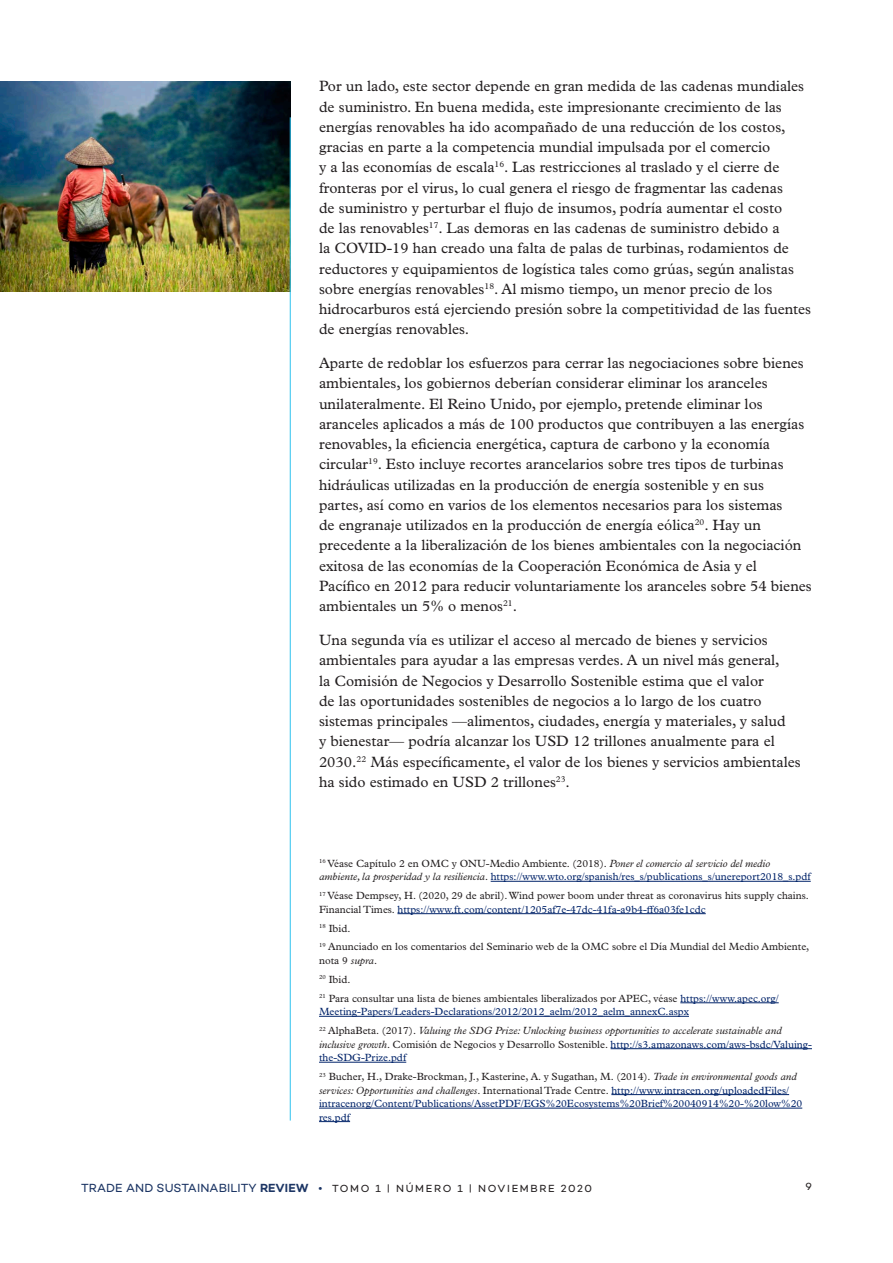
<style>
.page{position:relative;width:893px;height:1263px;background:#fff}
.page>*{position:absolute;margin:0;border:0;box-sizing:border-box;transform-origin:0 0}
.body-text{font:15px/20.2px "Plantin MT Pro";color:#231f20}
.Footnote{font:10.5px/13.5px "Plantin MT Pro";color:#002369}
.Footnote-2{font:italic 10.5px/13.5px "Plantin MT Pro";color:#231f20}
.Footnote-3{font:10.5px/13.5px "Plantin MT Pro";color:#231f20}
.t1{font:10.5px "Campton";letter-spacing:.16em;color:#231f20}
.s1{font-style:normal}
.s2{font-style:normal;color:#002369}
.s3{color:#002369}
.s4{font-style:italic}
.s5{color:#231f20}
.s6{font-style:italic;color:#231f20}
.s7{font-size:12px;color:#1c3564}
.s8{font-weight:600;font-size:12px;color:#1c3564}
</style>
<div class="page">
<img style="left:0;top:81px;width:291px;height:211px">
<hr style="left:491px;top:881px;width:320px;height:1px;background:#002369">
<hr style="left:397px;top:913px;width:309px;height:1px;background:#002369">
<hr style="left:680px;top:1002px;width:99px;height:1px;background:#002369">
<hr style="left:319px;top:1016px;width:370px;height:1px;background:#002369">
<hr style="left:611px;top:1048px;width:201px;height:1px;background:#002369">
<hr style="left:319px;top:1062px;width:87px;height:1px;background:#002369">
<hr style="left:611px;top:1094px;width:178px;height:1px;background:#002369">
<hr style="left:319px;top:1108px;width:483px;height:1px;background:#002369">
<hr style="left:319px;top:1121px;width:31px;height:1px;background:#002369">
<hr style="left:290px;top:117px;width:1px;height:1003px;background:#2fc2ee">
<p class="body-text" style="left:319px;top:76px;width:494px">Por un lado, este sector depende en gran medida de las cadenas mundiales de suministro. En buena medida, este impresionante crecimiento de las energías renovables ha ido acompañado de una reducción de los costos, gracias en parte a la competencia mundial impulsada por el comercio<br>y a las economías de escala<sup>16</sup>. Las restricciones al traslado y el cierre de fronteras por el virus, lo cual genera el riesgo de fragmentar las cadenas<br>de suministro y perturbar el flujo de insumos, podría aumentar el costo<br>de las renovables<sup>17</sup>. Las demoras en las cadenas de suministro debido a<br>la COVID-19 han creado una falta de palas de turbinas, rodamientos de reductores y equipamientos de logística tales como grúas, según analistas sobre energías renovables<sup>18</sup>. Al mismo tiempo, un menor precio de los hidrocarburos está ejerciendo presión sobre la competitividad de las fuentes de energías renovables.</p>
<p class="body-text" style="left:319px;top:353px;width:494px">Aparte de redoblar los esfuerzos para cerrar las negociaciones sobre bienes ambientales, los gobiernos deberían considerar eliminar los aranceles unilateralmente. El Reino Unido, por ejemplo, pretende eliminar los aranceles aplicados a más de 100 productos que contribuyen a las energías renovables, la eficiencia energética, captura de carbono y la economía circular<sup>19</sup>. Esto incluye recortes arancelarios sobre tres tipos de turbinas hidráulicas utilizadas en la producción de energía sostenible y en sus partes, así como en varios de los elementos necesarios para los sistemas<br>de engranaje utilizados en la producción de energía eólica<sup>20</sup>. Hay un precedente a la liberalización de los bienes ambientales con la negociación exitosa de las economías de la Cooperación Económica de Asia y el Pacífico en 2012 para reducir voluntariamente los aranceles sobre 54 bienes ambientales un 5% o menos<sup>21</sup>.</p>
<p class="body-text" style="left:319px;top:630px;width:483px">Una segunda vía es utilizar el acceso al mercado de bienes y servicios ambientales para ayudar a las empresas verdes. A un nivel más general,<br>la Comisión de Negocios y Desarrollo Sostenible estima que el valor<br>de las oportunidades sostenibles de negocios a lo largo de los cuatro sistemas principales —alimentos, ciudades, energía y materiales, y salud<br>y bienestar— podría alcanzar los USD 12 trillones anualmente para el 2030.<sup>22</sup> Más específicamente, el valor de los bienes y servicios ambientales ha sido estimado en USD 2 trillones<sup>23</sup>.</p>
<p class="Footnote-2" style="left:319px;top:856px;width:493px"><sup>16</sup> <span class="s1">Véase Capítulo 2 en OMC y ONU-Medio Ambiente. (2018).</span> Poner el comercio al servicio del medio ambiente, la prosperidad y la resiliencia<span class="s1">.</span> <span class="s2">https://www.wto.org/spanish/res_s/publications_s/unereport2018_s.pdf</span></p>
<p class="Footnote-3" style="left:319px;top:889px;width:491px"><sup>17</sup> Véase Dempsey, H. (2020, 29 de abril). Wind power boom under threat as coronavirus hits supply chains.<br>Financial Times. <span class="s3">https://www.ft.com/content/1205af7e-47dc-41fa-a9b4-ff6a03fe1cdc</span></p>
<p class="Footnote-3" style="left:319px;top:921px;width:33px"><sup>18</sup> Ibid.</p>
<p class="Footnote-3" style="left:319px;top:940px;width:492px"><sup>19</sup> Anunciado en los comentarios del Seminario web de la OMC sobre el Día Mundial del Medio Ambiente, nota 9 <span class="s4">supra</span>.</p>
<p class="Footnote-3" style="left:319px;top:973px;width:33px"><sup>20</sup> Ibid.</p>
<p class="Footnote" style="left:319px;top:991px;width:461px"><sup>21</sup> <span class="s5">Para consultar una lista de bienes ambientales liberalizados por APEC, véase</span> https://www.apec.org/<br>Meeting-Papers/Leaders-Declarations/2012/2012_aelm/2012_aelm_annexC.aspx</p>
<p class="Footnote-2" style="left:319px;top:1024px;width:494px"><sup>22</sup> <span class="s1">AlphaBeta. (2017).</span> Valuing the SDG Prize: Unlocking business opportunities to accelerate sustainable and inclusive growth<span class="s1">. Comisión de Negocios y Desarrollo Sostenible.</span> <span class="s2">http://s3.amazonaws.com/aws-bsdc/Valuing&shy;the-SDG-Prize.pdf</span></p>
<p class="Footnote" style="left:319px;top:1070px;width:485px"><sup>23</sup> <span class="s5">Bucher, H., Drake-Brockman, J., Kasterine, A. y Sugathan, M. (2014).</span> <span class="s6">Trade in environmental goods and services: Opportunities and challenges</span><span class="s5">. International Trade Centre.</span> http://www.intracen.org/uploadedFiles/ intracenorg/Content/Publications/AssetPDF/EGS%20Ecosystems%20Brief%20040914%20-%20low%20 res.pdf</p>
<p class="t1" style="left:81px;top:1181px;width:512px"><span class="s7">TRADE AND SUSTAINABILITY</span> <span class="s8">REVIEW</span> <span class="s7">•</span> TOMO 1 | NÚMERO 1 | NOVIEMBRE 2020</p>
<p class="t1" style="left:805px;top:1180px;width:8px">9</p>
</div>
